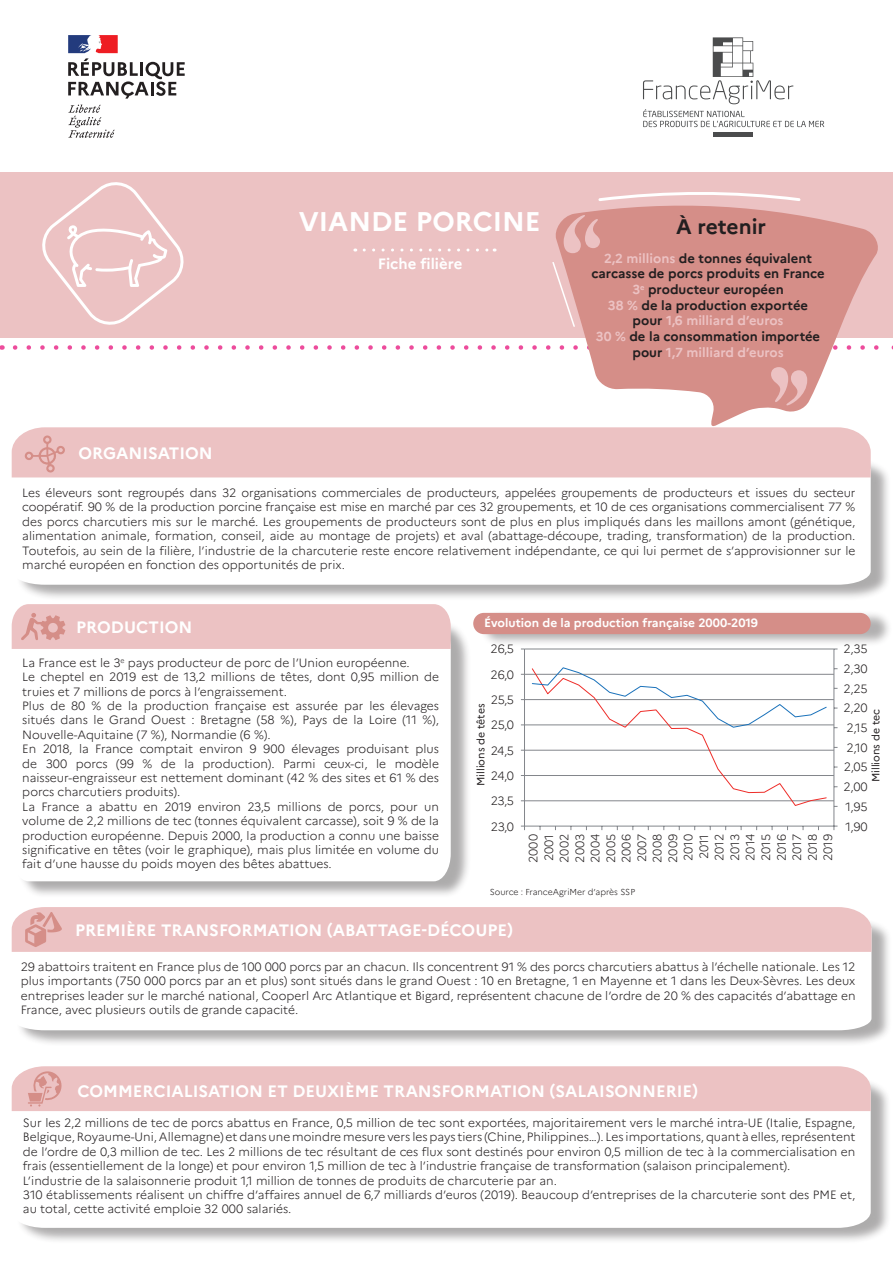
<style>
.page{position:relative;width:893px;height:1263px;background:#fff}
.page>*{position:absolute;margin:0;border:0;box-sizing:border-box;transform-origin:0 0}
.t1{font:700 27px "Marianne";color:#fff}
.t2{font:700 21px "Marianne";color:#231f20}
.t3{font:700 16.5px "Marianne";color:#fff}
.t4{font:700 15px "Marianne";color:#fff}
.t5{font:700 13.05px/15.6px "Marianne";color:#231f20;text-align:center}
.t6{font:700 13.05px "Marianne";color:#ecc2c3}
.t7{font:300 12px/14.4px "Marianne";color:#231f20;text-align:justify}
.t8{font:700 12px "Marianne";color:#fff}
.t9{font:10.5px "Marianne";color:#231f20}
.t10{font:300 8.7px "Marianne";color:#231f20}
.s1{color:#ecc2c3}
.s2{color:#231f20}
</style>
<div class="page">
<div style="left:0;top:172px;width:893px;height:166px;background:#ecc2c3"></div>
<svg style="left:15px;top:345px;width:878px;height:5px"></svg>
<svg style="left:364px;top:248px;width:131px;height:3px"></svg>
<svg style="left:553px;top:199px;width:328px;height:227px;fill:#d58e88"></svg>
<svg style="left:598px;top:192px;width:202px;height:9px"></svg>
<svg style="left:552px;top:262px;width:23px;height:65px"></svg>
<svg style="left:564px;top:215px;width:36px;height:38px"></svg>
<svg style="left:771px;top:367px;width:36px;height:38px"></svg>
<svg style="left:68px;top:105px;width:47px;height:33px"></svg>
<svg style="left:68px;top:35px;width:117px;height:64px"></svg>
<svg style="left:42px;top:182px;width:142px;height:143px"></svg>
<div style="left:713px;top:132px;width:40px;height:5px;background:#4b4c4d"></div>
<svg style="left:643px;top:37px;width:181px;height:90px"></svg>
<div style="left:16px;top:457px;width:875px;height:144px;background:#231f20;opacity:.37"></div>
<svg style="left:12px;top:477px;width:859px;height:108px"></svg>
<div style="left:12px;top:427px;width:859px;height:50px;background:#ecc2c3"></div>
<div style="left:16px;top:621px;width:456px;height:277px;background:#231f20;opacity:.37"></div>
<svg style="left:16px;top:649px;width:435px;height:232px"></svg>
<div style="left:12px;top:604px;width:439px;height:45px;background:#ecc2c3"></div>
<div style="left:16px;top:917px;width:876px;height:129px;background:#231f20;opacity:.37"></div>
<svg style="left:16px;top:952px;width:855px;height:78px"></svg>
<div style="left:12px;top:907px;width:859px;height:45px;background:#ecc2c3"></div>
<hr style="left:524px;top:800px;width:310px;height:1px;background:#83868b">
<hr style="left:524px;top:775px;width:310px;height:1px;background:#83868b">
<hr style="left:524px;top:750px;width:310px;height:1px;background:#83868b">
<hr style="left:524px;top:725px;width:310px;height:1px;background:#83868b">
<hr style="left:524px;top:699px;width:310px;height:1px;background:#83868b">
<hr style="left:524px;top:674px;width:310px;height:1px;background:#83868b">
<hr style="left:524px;top:649px;width:310px;height:1px;background:#83868b">
<hr style="left:834px;top:649px;width:1px;height:177px;background:#83868b">
<hr style="left:524px;top:649px;width:1px;height:177px;background:#83868b">
<hr style="left:524px;top:826px;width:310px;height:1px;background:#83868b">
<svg style="left:531px;top:667px;width:296px;height:139px"></svg>
<div style="left:479px;top:610px;width:414px;height:38px;background:#231f20;opacity:.35"></div>
<div style="left:473px;top:613px;width:398px;height:21px;background:#d58e88;border-radius:11px"></div>
<div style="left:16px;top:1076px;width:875px;height:168px;background:#231f20;opacity:.37"></div>
<svg style="left:16px;top:1111px;width:855px;height:117px"></svg>
<div style="left:12px;top:1066px;width:859px;height:45px;background:#ecc2c3"></div>
<p class="t1" style="left:299px;top:205px;width:243px">VIANDE PORCINE</p>
<p class="t4" style="left:378px;top:255px;width:86px">Fiche filière</p>
<p class="t2" style="left:676px;top:214px;width:91px">À retenir</p>
<p class="t5" style="left:591px;top:250px;width:235px"><span class="s1">2,2 millions</span> de tonnes équivalent carcasse de porcs produits en France</p>
<p class="t5" style="left:632px;top:281px;width:153px"><span class="s1">3</span><sup>e</sup> producteur européen</p>
<p class="t5" style="left:608px;top:297px;width:202px"><span class="s1">38 %</span> de la production exportée</p>
<p class="t6" style="left:633px;top:313px;width:152px"><span class="s2">pour</span> 1,6 milliard d’euros</p>
<p class="t5" style="left:596px;top:328px;width:226px"><span class="s1">30 %</span> de la consommation importée pour <span class="s1">1,7 milliard d’euros</span></p>
<p class="t3" style="left:79px;top:443px;width:136px">ORGANISATION</p>
<p class="t7" style="left:22px;top:486px;width:835px">Les éleveurs sont regroupés dans 32 organisations commerciales de producteurs, appelées groupements de producteurs et issues du secteur coopératif. 90 % de la production porcine française est mise en marché par ces 32 groupements, et 10 de ces organisations commercialisent 77 % des porcs charcutiers mis sur le marché. Les groupements de producteurs sont de plus en plus impliqués dans les maillons amont (génétique, alimentation animale, formation, conseil, aide au montage de projets) et aval (abattage-découpe, trading, transformation) de la production.<br>Toutefois, au sein de la filière, l’industrie de la charcuterie reste encore relativement indépendante, ce qui lui permet de s’approvisionner sur le marché européen en fonction des opportunités de prix.</p>
<p class="t3" style="left:76px;top:617px;width:118px">PRODUCTION</p>
<p class="t7" style="left:22px;top:655px;width:389px">La France est le 3<sup>e</sup> pays producteur de porc de l’Union européenne.</p>
<p class="t7" style="left:22px;top:670px;width:418px">Le cheptel en 2019 est de 13,2 millions de têtes, dont 0,95 million de truies et 7 millions de porcs à l’engraissement.</p>
<p class="t7" style="left:22px;top:698px;width:418px">Plus de 80 % de la production française est assurée par les élevages situés dans le Grand Ouest : Bretagne (58 %), Pays de la Loire (11 %), Nouvelle-Aquitaine (7 %), Normandie (6 %).</p>
<p class="t7" style="left:22px;top:742px;width:418px">En 2018, la France comptait environ 9 900 élevages produisant plus de 300 porcs (99 % de la production). Parmi ceux-ci, le modèle naisseur-engraisseur est nettement dominant (42 % des sites et 61 % des porcs charcutiers produits).</p>
<p class="t7" style="left:22px;top:799px;width:418px">La France a abattu en 2019 environ 23,5 millions de porcs, pour un volume de 2,2 millions de tec (tonnes équivalent carcasse), soit 9 % de la production européenne. Depuis 2000, la production a connu une baisse significative en têtes (voir le graphique), mais plus limitée en volume du fait d’une hausse du poids moyen des bêtes abattues.</p>
<p class="t8" style="left:484px;top:615px;width:275px">Évolution de la production française 2000-2019</p>
<p class="t7" style="left:490px;top:642px;width:25px">26,5</p>
<p class="t7" style="left:491px;top:667px;width:25px">26,0</p>
<p class="t7" style="left:491px;top:692px;width:25px">25,5</p>
<p class="t7" style="left:491px;top:718px;width:25px">25,0</p>
<p class="t7" style="left:491px;top:743px;width:25px">24,5</p>
<p class="t7" style="left:491px;top:768px;width:25px">24,0</p>
<p class="t7" style="left:491px;top:794px;width:25px">23,5</p>
<p class="t7" style="left:491px;top:819px;width:25px">23,0</p>
<p class="t9" style="left:474px;top:786px;width:84px;rotate:-90deg">Millions de têtes</p>
<p class="t7" style="left:526px;top:863px;width:30px;rotate:-90deg">2000</p>
<p class="t7" style="left:542px;top:861px;width:29px;rotate:-90deg">2001</p>
<p class="t7" style="left:557px;top:863px;width:30px;line-height:15.5px;text-align:center;rotate:-90deg">2002<br>2003<br>2004<br>2005<br>2006<br>2007<br>2008<br>2009<br>2010<br>2011<br>2012<br>2013<br>2014<br>2015<br>2016<br>2017<br>2018<br>2019</p>
<p class="t10" style="left:490px;top:886px;width:147px">Source : FranceAgriMer d’après SSP</p>
<p class="t7" style="left:844px;top:642px;width:26px">2,35</p>
<p class="t7" style="left:843px;top:661px;width:26px">2,30</p>
<p class="t7" style="left:844px;top:681px;width:26px">2,25</p>
<p class="t7" style="left:843px;top:701px;width:26px">2,20</p>
<p class="t7" style="left:847px;top:720px;width:23px">2,15</p>
<p class="t7" style="left:846px;top:740px;width:23px">2,10</p>
<p class="t7" style="left:844px;top:760px;width:25px">2,05</p>
<p class="t7" style="left:844px;top:780px;width:26px">2,00</p>
<p class="t7" style="left:846px;top:799px;width:24px">1,95</p>
<p class="t7" style="left:845px;top:819px;width:24px">1,90</p>
<p class="t9" style="left:869px;top:782px;width:75px;rotate:-90deg">Millions de tec</p>
<p class="t3" style="left:75px;top:920px;width:440px">PREMIÈRE TRANSFORMATION (ABATTAGE-DÉCOUPE)</p>
<p class="t7" style="left:21px;top:959px;width:836px">29 abattoirs traitent en France plus de 100 000 porcs par an chacun. Ils concentrent 91 % des porcs charcutiers abattus à l’échelle nationale. Les 12 plus importants (750 000 porcs par an et plus) sont situés dans le grand Ouest : 10 en Bretagne, 1 en Mayenne et 1 dans les Deux-Sèvres. Les deux entreprises leader sur le marché national, Cooperl Arc Atlantique et Bigard, représentent chacune de l’ordre de 20 % des capacités d’abattage en France, avec plusieurs outils de grande capacité.</p>
<p class="t3" style="left:77px;top:1081px;width:622px">COMMERCIALISATION ET DEUXIÈME TRANSFORMATION (SALAISONNERIE)</p>
<p class="t7" style="left:23px;top:1115px;width:834px">Sur les 2,2 millions de tec de porcs abattus en France, 0,5 million de tec sont exportées, majoritairement vers le marché intra-UE (Italie, Espagne, Belgique, Royaume-Uni, Allemagne) et dans une moindre mesure vers les pays tiers (Chine, Philippines…). Les importations, quant à elles, représentent de l’ordre de 0,3 million de tec. Les 2 millions de tec résultant de ces flux sont destinés pour environ 0,5 million de tec à la commercialisation en frais (essentiellement de la longe) et pour environ 1,5 million de tec à l’industrie française de transformation (salaison principalement).</p>
<p class="t7" style="left:23px;top:1173px;width:535px">L’industrie de la salaisonnerie produit 1,1 million de tonnes de produits de charcuterie par an.</p>
<p class="t7" style="left:23px;top:1187px;width:834px">310 établissements réalisent un chiffre d’affaires annuel de 6,7 milliards d’euros (2019). Beaucoup d’entreprises de la charcuterie sont des PME et, au total, cette activité emploie 32 000 salariés.</p>
</div>
